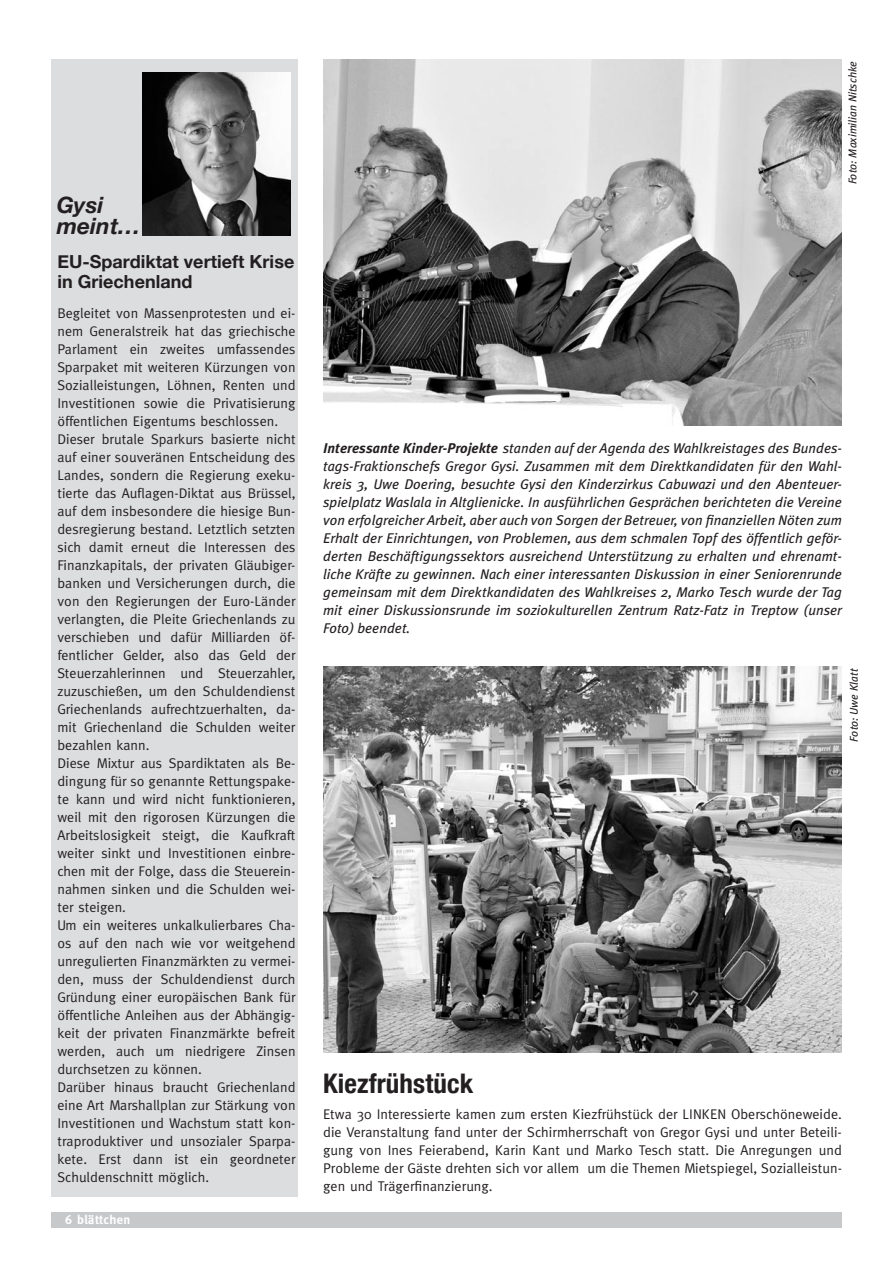
<style>
.page{position:relative;width:893px;height:1263px;background:#fff}
.page>*{position:absolute;margin:0;border:0;box-sizing:border-box;transform-origin:0 0}
.t1{font:700 condensed 27px "Helvetica Neue";letter-spacing:.005em;color:#231f20}
.t2{font:italic 700 22.5px/21px "Helvetica Neue";letter-spacing:.005em;color:#231f20}
.t3{font:700 18px/20.2px "Helvetica Neue";color:#231f20}
.t4{font:14.1px/18px "Meta";letter-spacing:.005em;color:#231f20}
.t5{font:italic 14.1px/18px "Meta Plus";color:#231f20;text-align:justify}
.t6{font:700 12.75px "Meta";letter-spacing:.03em;color:#fff}
.t7{font:italic 11.25px "Meta Plus";letter-spacing:.005em;color:#231f20}
.s1{font-weight:700}
</style>
<div class="page">
<div style="left:51px;top:1212px;width:791px;height:15px;background:#c7c8ca"></div>
<div style="left:51px;top:60px;width:247px;height:1137px;background:#dcdddf"></div>
<img style="left:142px;top:73px;width:149px;height:162px">
<img style="left:323px;top:60px;width:518px;height:365px">
<img style="left:323px;top:666px;width:519px;height:386px">
<h2 class="t2" style="left:57px;top:194px;width:85px">Gysi meint...</h2>
<p class="t3" style="left:57px;top:251px;width:238px">EU-Spardiktat vertieft Krise in Griechenland</p>
<p class="t4" style="left:57px;top:303px;width:240px">Begleitet von Massenprotesten und ei&shy;nem Generalstreik hat das griechische Parlament ein zweites umfassendes Sparpaket mit weiteren Kürzungen von Sozialleistungen, Löhnen, Renten und Investitionen sowie die Privatisierung öffentlichen Eigentums beschlossen.<br>Dieser brutale Sparkurs basierte nicht auf einer souveränen Entscheidung des Landes, sondern die Regierung exeku&shy;tierte das Auflagen-Diktat aus Brüssel, auf dem insbesondere die hiesige Bun&shy;desregierung bestand. Letztlich setzten sich damit erneut die Interessen des Finanzkapitals, der privaten Gläubiger&shy;banken und Versicherungen durch, die von den Regierungen der Euro-Länder verlangten, die Pleite Griechenlands zu verschieben und dafür Milliarden öf&shy;fentlicher Gelder, also das Geld der Steuerzahlerinnen und Steuerzahler, zuzuschießen, um den Schuldendienst Griechenlands aufrechtzuerhalten, da&shy;mit Griechenland die Schulden weiter bezahlen kann.<br>Diese Mixtur aus Spardiktaten als Be&shy;dingung für so genannte Rettungspake&shy;te kann und wird nicht funktionieren, weil mit den rigorosen Kürzungen die Arbeitslosigkeit steigt, die Kaufkraft weiter sinkt und Investitionen einbre&shy;chen mit der Folge, dass die Steuerein&shy;nahmen sinken und die Schulden wei&shy;ter steigen.<br>Um ein weiteres unkalkulierbares Cha&shy;os auf den nach wie vor weitgehend unregulierten Finanzmärkten zu vermei&shy;den, muss der Schuldendienst durch Gründung einer europäischen Bank für öffentliche Anleihen aus der Abhängig&shy;keit der privaten Finanzmärkte befreit werden, auch um niedrigere Zinsen durchsetzen zu können.<br>Darüber hinaus braucht Griechenland eine Art Marshallplan zur Stärkung von Investitionen und Wachstum statt kon&shy;traproduktiver und unsozialer Sparpa&shy;kete. Erst dann ist ein geordneter Schuldenschnitt möglich.</p>
<p class="t6" style="left:65px;top:1212px;width:67px">6 blättchen</p>
<p class="t7" style="left:846px;top:184px;width:125px;rotate:-90deg">Foto: Maximilian Nitschke</p>
<p class="t5" style="left:323px;top:439px;width:520px"><span class="s1">Interessante Kinder-Projekte</span> standen auf der Agenda des Wahlkreistages des Bundes&shy;tags-Fraktionschefs Gregor Gysi. Zusammen mit dem Direktkandidaten für den Wahl&shy;kreis 3, Uwe Doering, besuchte Gysi den Kinderzirkus Cabuwazi und den Abenteuer&shy;spielplatz Waslala in Altglienicke. In ausführlichen Gesprächen berichteten die Vereine von erfolgreicher Arbeit, aber auch von Sorgen der Betreuer, von finanziellen Nöten zum Erhalt der Einrichtungen, von Problemen, aus dem schmalen Topf des öffentlich geför&shy;derten Beschäftigungssektors ausreichend Unterstützung zu erhalten und ehrenamt&shy;liche Kräfte zu gewinnen. Nach einer interessanten Diskussion in einer Seniorenrunde gemeinsam mit dem Direktkandidaten des Wahlkreises 2, Marko Tesch wurde der Tag mit einer Diskussionsrunde im soziokulturellen Zentrum Ratz-Fatz in Treptow (unser Foto) beendet.</p>
<p class="t7" style="left:847px;top:741px;width:75px;rotate:-90deg">Foto: Uwe Klatt</p>
<h1 class="t1" style="left:323px;top:1067px;width:152px">Kiezfrühstück</h1>
<p class="t4" style="left:323px;top:1104px;width:520px;text-align:justify">Etwa 30 Interessierte kamen zum ersten Kiezfrühstück der LINKEN Oberschöneweide. die Veranstaltung fand unter der Schirmherrschaft von Gregor Gysi und unter Beteili&shy;gung von Ines Feierabend, Karin Kant und Marko Tesch statt. Die Anregungen und Probleme der Gäste drehten sich vor allem um die Themen Mietspiegel, Sozialleistun&shy;gen und Trägerfinanzierung.</p>
</div>
